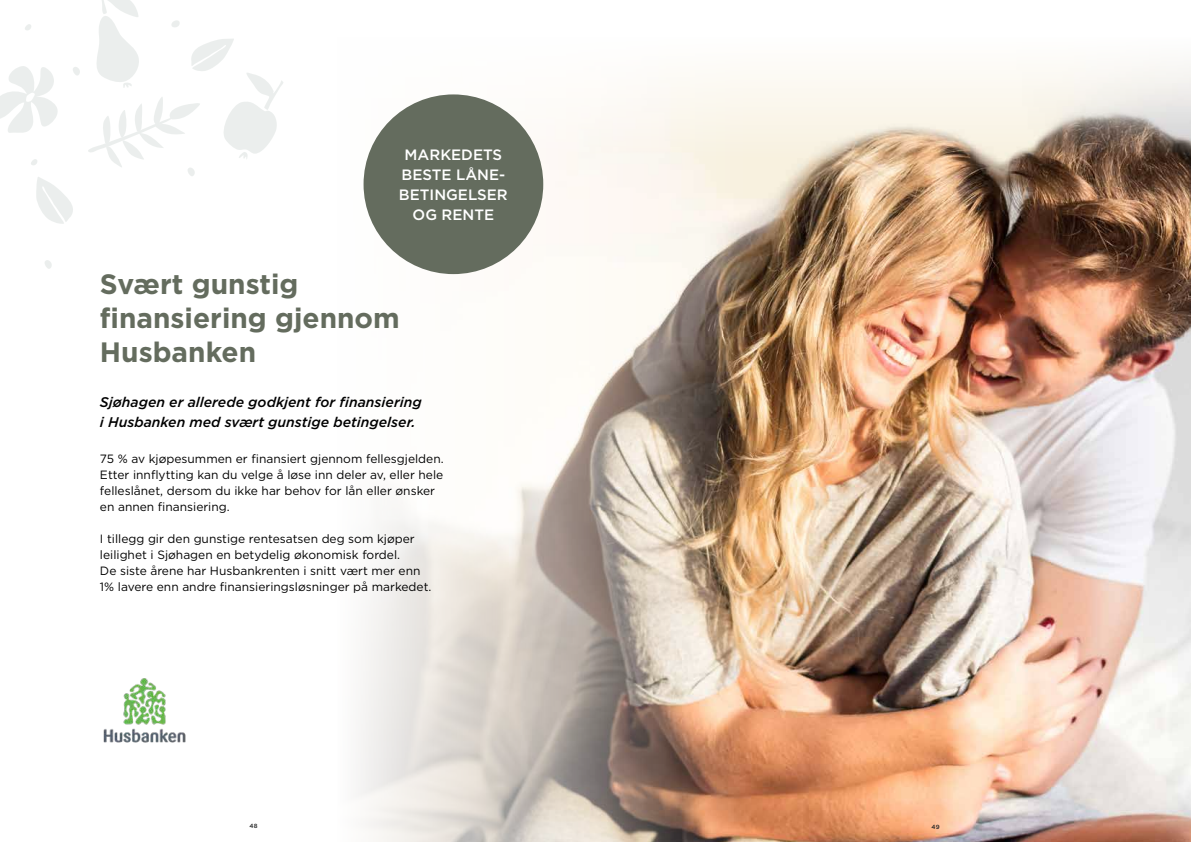
<style>
.page{position:relative;width:1191px;height:842px;background:#fff}
.page>*{position:absolute;margin:0;border:0;box-sizing:border-box;transform-origin:0 0}
.t1{font:700 28px/34px "Gotham";color:#646c5e}
.t2{font:500 15px/20px "Gotham";color:#fff;text-align:center}
.t3{font:italic 500 14px/20px "Gotham";color:#000}
.t4{font:12px/16px "Gotham";color:#000}
.t5{font:500 6px "Gotham";color:#222323}
</style>
<div class="page">
<img style="left:752px;top:159px;width:439px;height:683px">
<img style="left:356px;top:159px;width:396px;height:683px">
<svg style="left:469px;top:66px;width:722px;height:93px;fill:#faf6ee"></svg>
<img style="left:103px;top:678px;width:83px;height:65px">
<svg style="left:0;top:0;width:283px;height:224px"></svg>
<svg style="left:45px;top:260px;width:7px;height:9px"></svg>
<div style="left:363px;top:94px;width:180px;height:180px;background:#646c5e;border-radius:50%"></div>
<p class="t2" style="left:399px;top:144px;width:110px">MARKEDETS<br>BESTE LÅNE-<br>BETINGELSER<br>OG RENTE</p>
<h1 class="t1" style="left:100px;top:267px;width:301px">Svært gunstig finansiering gjennom<br>Husbanken</h1>
<p class="t3" style="left:100px;top:392px;width:323px">Sjøhagen er allerede godkjent for finansiering i Husbanken med svært gunstige betingelser.</p>
<p class="t4" style="left:100px;top:450px;width:345px">75 % av kjøpesummen er finansiert gjennom fellesgjelden.<br>Etter innflytting kan du velge å løse inn deler av, eller hele felleslånet, dersom du ikke har behov for lån eller ønsker en annen finansiering.</p>
<p class="t4" style="left:100px;top:530px;width:333px">I tillegg gir den gunstige rentesatsen deg som kjøper leilighet i Sjøhagen en betydelig økonomisk fordel.<br>De siste årene har Husbankrenten i snitt vært mer enn 1% lavere enn andre finansieringsløsninger på markedet.</p>
<p class="t5" style="left:249px;top:822px;width:9px">48</p>
<p class="t5" style="left:931px;top:823px;width:10px">49</p>
</div>
